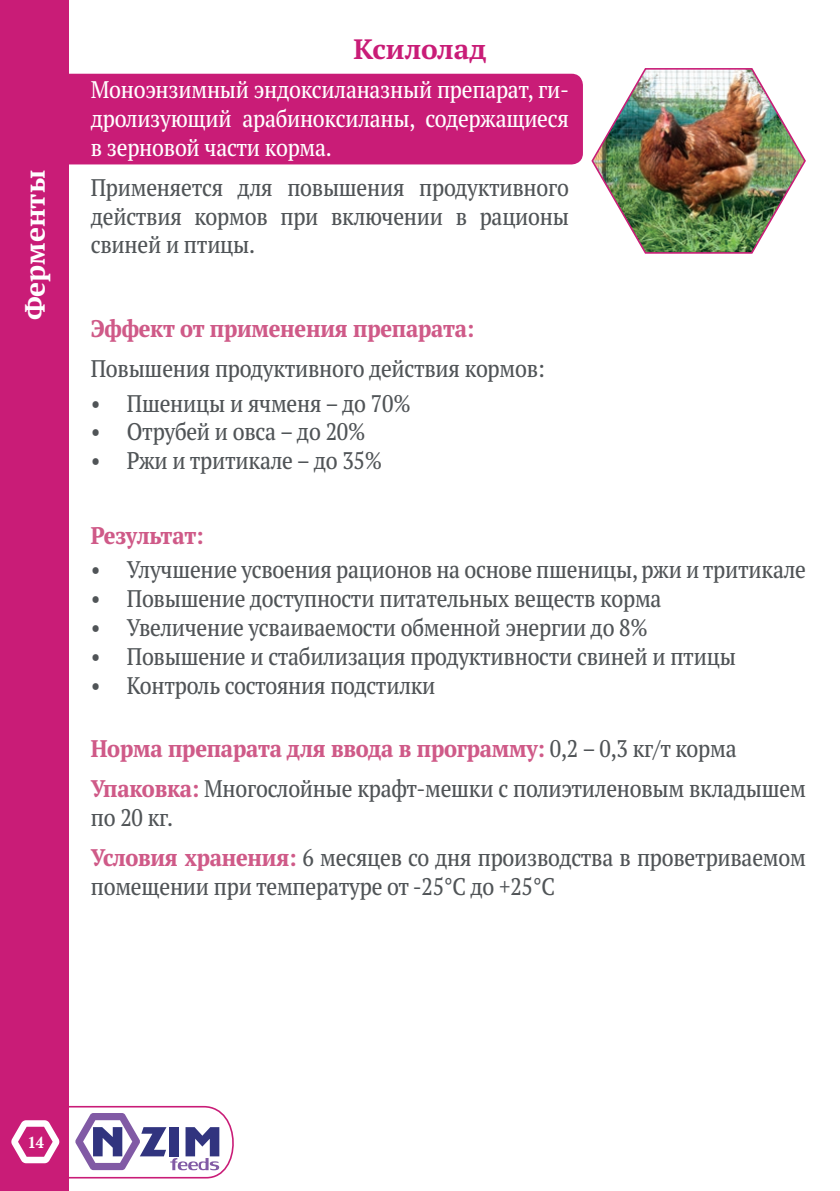
<style>
.page{position:relative;width:840px;height:1191px;background:#fff}
.page>*{position:absolute;margin:0;border:0;box-sizing:border-box;transform-origin:0 0}
.t1{font:700 28px "PT Serif Pro";color:#c91c77}
.t2{font:700 28px "PT Serif Pro";color:#fff}
.t3{font:condensed 24px/28.8px "PT Serif Pro";letter-spacing:-.01em;color:#505457}
.t4{font:condensed 24px/28.8px "PT Serif Pro";letter-spacing:-.01em;color:#fff;text-align:justify}
.t5{font:700 condensed 24px "PT Serif Pro";letter-spacing:-.01em;color:#cf5a88}
.t6{font:700 condensed 16px "PT Serif Pro";color:#fff}
.s1{font-weight:700;color:#cf5a88}
</style>
<div class="page">
<div style="left:34px;top:74px;width:548px;height:90px;background:#c91c77;border-radius:11px"></div>
<img style="left:591px;top:68px;width:215px;height:186px">
<div style="left:0;top:0;width:68px;height:1191px;background:#c91c77"></div>
<svg style="left:11px;top:1105px;width:223px;height:74px"></svg>
<p class="t2" style="left:16px;top:320px;width:152px;rotate:-90deg">Ферменты</p>
<p class="t1" style="left:353px;top:30px;width:134px">Ксилолад</p>
<p class="t4" style="left:91px;top:75px;width:479px">Моноэнзимный эндоксиланазный препарат, ги&shy;дролизующий арабиноксиланы, содержащиеся в зерновой части корма.</p>
<p class="t3" style="left:91px;top:172px;width:479px;text-align:justify">Применяется для повышения продуктивного действия кормов при включении в рационы свиней и птицы.</p>
<p class="t5" style="left:91px;top:312px;width:385px">Эффект от применения препарата:</p>
<p class="t3" style="left:91px;top:354px;width:455px">Повышения продуктивного действия кормов:</p>
<p class="t3" style="left:91px;top:388px;width:321px">• Пшеницы и ячменя – до 70%</p>
<p class="t3" style="left:91px;top:417px;width:276px">• Отрубей и овса – до 20%</p>
<p class="t3" style="left:91px;top:446px;width:292px">• Ржи и тритикале – до 35%</p>
<p class="t5" style="left:91px;top:519px;width:114px">Результат:</p>
<p class="t3" style="left:91px;top:555px;width:716px">• Улучшение усвоения рационов на основе пшеницы, ржи и тритикале</p>
<p class="t3" style="left:91px;top:584px;width:572px">• Повышение доступности питательных веществ корма</p>
<p class="t3" style="left:91px;top:612px;width:558px">• Увеличение усваиваемости обменной энергии до 8%</p>
<p class="t3" style="left:91px;top:641px;width:646px">• Повышение и стабилизация продуктивности свиней и птицы</p>
<p class="t3" style="left:91px;top:670px;width:346px">• Контроль состояния подстилки</p>
<p class="t3" style="left:91px;top:727px;width:716px;line-height:40.2px"><span class="s1">Норма препарата для ввода в программу:</span> 0,2 – 0,3 кг/т корма<br><span class="s1">Упаковка:</span> Многослойные крафт-мешки с полиэтиленовым вкладышем</p>
<p class="t3" style="left:91px;top:796px;width:716px;line-height:40.2px">по 20 кг.<br><span class="s1">Условия хранения:</span> 6 месяцев со дня производства в проветриваемом</p>
<p class="t3" style="left:91px;top:871px;width:465px">помещении при температуре от -25°С до +25°С</p>
<p class="t6" style="left:28px;top:1132px;width:18px">14</p>
</div>
